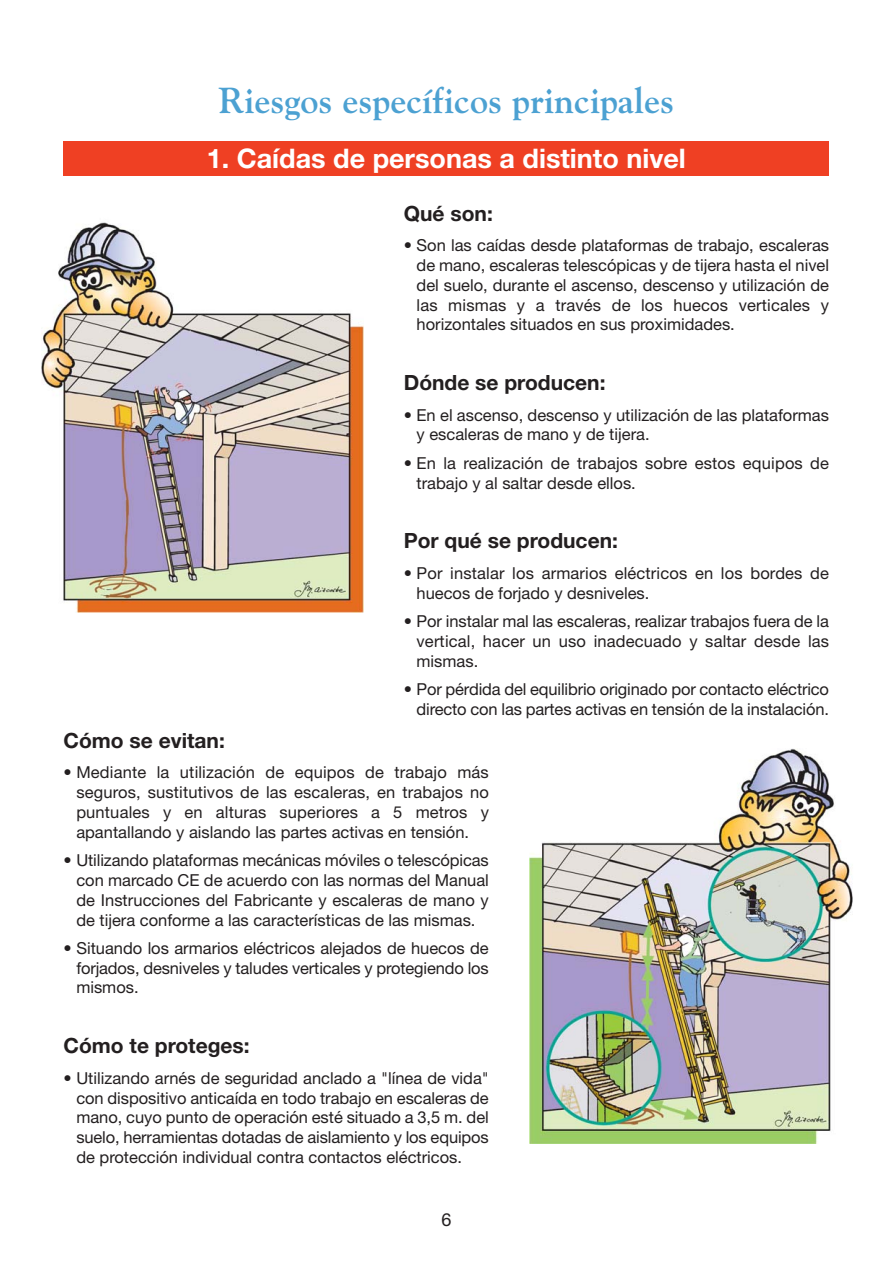
<style>
.page{position:relative;width:893px;height:1263px;background:#fff}
.page>*{position:absolute;margin:0;border:0;box-sizing:border-box;transform-origin:0 0}
.t1{font:700 36px "Goudy";color:#4ca1d2}
.t2{font:700 27px "Helvetica Neue";color:#fff}
.t3{font:700 21px "Helvetica Neue";color:#231f20}
.t4{font:18px "Helvetica Neue";color:#231f20}
.t5{font:16.5px/19.8px "Helvetica Neue";color:#231f20;text-align:justify}
</style>
<div class="page">
<div style="left:64px;top:142px;width:765px;height:34px;background:#ef4023"></div>
<img style="left:41px;top:222px;width:323px;height:391px">
<img style="left:530px;top:749px;width:323px;height:394px">
<h1 class="t1" style="left:218px;top:87px;width:457px">Riesgos específicos principales</h1>
<h2 class="t2" style="left:207px;top:148px;width:480px">1. Caídas de personas a distinto nivel</h2>
<p class="t3" style="left:404px;top:206px;width:91px">Qué son:</p>
<p class="t5" style="left:416px;top:237px;width:414px;text-indent:-13px">• Son las caídas desde plataformas de trabajo, escaleras de mano, escaleras telescópicas y de tijera hasta el nivel del suelo, durante el ascenso, descenso y utilización de las mismas y a través de los huecos verticales y horizontales situados en sus proximidades.</p>
<p class="t3" style="left:404px;top:375px;width:203px">Dónde se producen:</p>
<p class="t5" style="left:416px;top:407px;width:414px;text-indent:-13px">• En el ascenso, descenso y utilización de las plataformas y escaleras de mano y de tijera.</p>
<p class="t5" style="left:416px;top:455px;width:414px;text-indent:-13px">• En la realización de trabajos sobre estos equipos de trabajo y al saltar desde ellos.</p>
<p class="t3" style="left:404px;top:533px;width:216px">Por qué se producen:</p>
<p class="t5" style="left:416px;top:565px;width:414px;text-indent:-13px">• Por instalar los armarios eléctricos en los bordes de huecos de forjado y desniveles.</p>
<p class="t5" style="left:416px;top:613px;width:414px;text-indent:-13px">• Por instalar mal las escaleras, realizar trabajos fuera de la vertical, hacer un uso inadecuado y saltar desde las mismas.</p>
<p class="t5" style="left:404px;top:681px;width:427px;text-align:right">• Por pérdida del equilibrio originado por contacto eléctrico directo con las partes activas en tensión de la instalación.</p>
<p class="t3" style="left:64px;top:733px;width:163px">Cómo se evitan:</p>
<p class="t5" style="left:76px;top:764px;width:414px;text-indent:-13px">• Mediante la utilización de equipos de trabajo más seguros, sustitutivos de las escaleras, en trabajos no puntuales y en alturas superiores a 5 metros y apantallando y aislando las partes activas en tensión.</p>
<p class="t5" style="left:76px;top:852px;width:414px;text-indent:-13px">• Utilizando plataformas mecánicas móviles o telescópicas con marcado CE de acuerdo con las normas del Manual de Instrucciones del Fabricante y escaleras de mano y de tijera conforme a las características de las mismas.</p>
<p class="t5" style="left:76px;top:940px;width:414px;text-indent:-13px">• Situando los armarios eléctricos alejados de huecos de forjados, desniveles y taludes verticales y protegiendo los mismos.</p>
<p class="t3" style="left:64px;top:1038px;width:188px">Cómo te proteges:</p>
<p class="t5" style="left:76px;top:1070px;width:414px;text-indent:-13px">• Utilizando arnés de seguridad anclado a "línea de vida" con dispositivo anticaída en todo trabajo en escaleras de mano, cuyo punto de operación esté situado a 3,5 m. del suelo, herramientas dotadas de aislamiento y los equipos de protección individual contra contactos eléctricos.</p>
<p class="t4" style="left:441px;top:1213px;width:12px">6</p>
</div>
